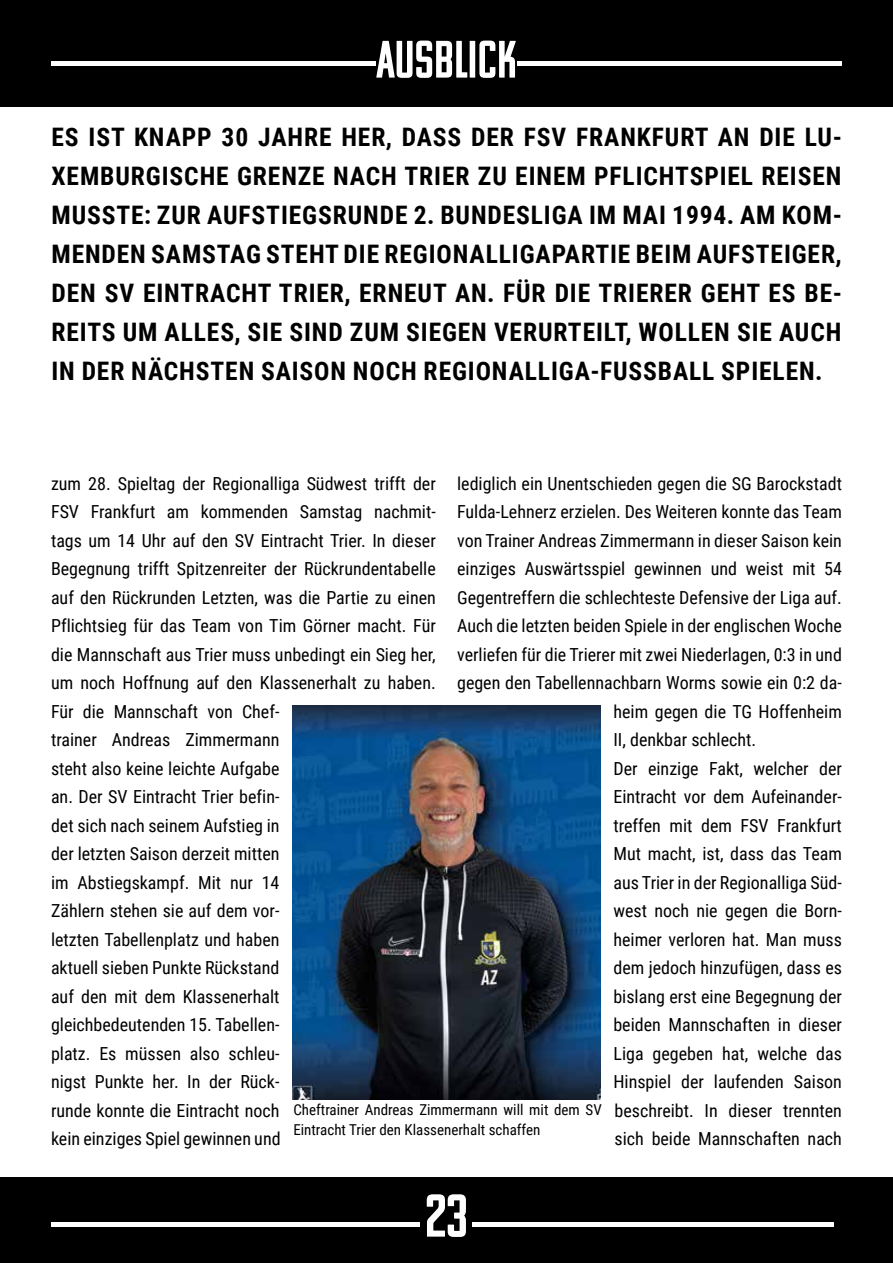
<style>
.page{position:relative;width:893px;height:1263px;background:#fff}
.page>*{position:absolute;margin:0;border:0;box-sizing:border-box;transform-origin:0 0}
.t1{font:60px "Komu A";color:#fff}
.t2{font:52.5px "Komu A";color:#fff}
.t3{font:700 25.5px/39px "Roboto Condensed";letter-spacing:.035em;color:#000;text-align:justify}
.t4{font:18px/28.5px "Roboto Condensed";color:#000}
.t5{font:15px/19.5px "Roboto Condensed";color:#000}
</style>
<div class="page">
<div style="left:0;top:0;width:893px;height:106px;background:#000"></div>
<hr style="left:51px;top:61px;width:791px;height:4px;background:#fff">
<div style="left:0;top:1178px;width:893px;height:85px;background:#000"></div>
<hr style="left:51px;top:1222px;width:782px;height:4px;background:#fff">
<div style="left:421px;top:1191px;width:51px;height:55px;background:#000"></div>
<div style="left:376px;top:38px;width:141px;height:40px;background:#000"></div>
<img style="left:292px;top:706px;width:309px;height:394px">
<h2 class="t2" style="left:376px;top:32px;width:142px">AUSBLICK</h2>
<p class="t3" style="left:51px;top:116px;width:792px">ES IST KNAPP 30 JAHRE HER, DASS DER FSV FRANKFURT AN DIE LU-XEMBURGISCHE GRENZE NACH TRIER ZU EINEM PFLICHTSPIEL REISEN MUSSTE: ZUR AUFSTIEGSRUNDE 2. BUNDESLIGA IM MAI 1994. AM KOM-MENDEN SAMSTAG STEHT DIE REGIONALLIGAPARTIE BEIM AUFSTEIGER, DEN SV EINTRACHT TRIER, ERNEUT AN. FÜR DIE TRIERER GEHT ES BE-REITS UM ALLES, SIE SIND ZUM SIEGEN VERURTEILT, WOLLEN SIE AUCH IN DER NÄCHSTEN SAISON NOCH REGIONALLIGA-FUSSBALL SPIELEN.</p>
<p class="t4" style="left:51px;top:468px;width:386px">zum 28. Spieltag der Regionalliga Südwest trifft der FSV Frankfurt am kommenden Samstag nachmit&shy;tags um 14 Uhr auf den SV Eintracht Trier. In dieser Begegnung trifft Spitzenreiter der Rückrundentabelle auf den Rückrunden Letzten, was die Partie zu einen Pflichtsieg für das Team von Tim Görner macht. Für die Mannschaft aus Trier muss unbedingt ein Sieg her, um noch Hoffnung auf den Klassenerhalt zu haben.<br>Für die Mannschaft von Chef-<br>trainer Andreas Zimmermann<br>steht also keine leichte Aufgabe<br>an. Der SV Eintracht Trier befin-<br>det sich nach seinem Aufstieg in<br>der letzten Saison derzeit mitten<br>im Abstiegskampf. Mit nur 14<br>Zählern stehen sie auf dem vor-<br>letzten Tabellenplatz und haben<br>aktuell sieben Punkte Rückstand<br>auf den mit dem Klassenerhalt<br>gleichbedeutenden 15. Tabellen-<br>platz. Es müssen also schleu-<br>nigst Punkte her. In der Rück-<br>runde konnte die Eintracht noch<br>kein einziges Spiel gewinnen und</p>
<p class="t4" style="left:457px;top:468px;width:386px">lediglich ein Unentschieden gegen die SG Barockstadt</p>
<p class="t4" style="left:457px;top:497px;width:386px">Fulda-Lehnerz erzielen. Des Weiteren konnte das Team</p>
<p class="t4" style="left:457px;top:525px;width:386px">von Trainer Andreas Zimmermann in dieser Saison kein</p>
<p class="t4" style="left:457px;top:554px;width:386px">einziges Auswärtsspiel gewinnen und weist mit 54</p>
<p class="t4" style="left:457px;top:582px;width:386px">Gegentreffern die schlechteste Defensive der Liga auf.</p>
<p class="t4" style="left:457px;top:611px;width:386px">Auch die letzten beiden Spiele in der englischen Woche</p>
<p class="t4" style="left:457px;top:639px;width:386px">verliefen für die Trierer mit zwei Niederlagen, 0:3 in und</p>
<p class="t4" style="left:457px;top:668px;width:386px">gegen den Tabellennachbarn Worms sowie ein 0:2 da-</p>
<p class="t4" style="left:613px;top:696px;width:230px">heim gegen die TG Hoffenheim</p>
<p class="t4" style="left:613px;top:725px;width:144px">II, denkbar schlecht.</p>
<p class="t4" style="left:613px;top:753px;width:230px">Der einzige Fakt, welcher der</p>
<p class="t4" style="left:613px;top:782px;width:230px">Eintracht vor dem Aufeinander-</p>
<p class="t4" style="left:613px;top:810px;width:230px">treffen mit dem FSV Frankfurt</p>
<p class="t4" style="left:613px;top:839px;width:230px">Mut macht, ist, dass das Team</p>
<p class="t4" style="left:613px;top:867px;width:230px">aus Trier in der Regionalliga Süd-</p>
<p class="t4" style="left:613px;top:896px;width:230px">west noch nie gegen die Born-</p>
<p class="t4" style="left:613px;top:924px;width:230px">heimer verloren hat. Man muss</p>
<p class="t4" style="left:613px;top:953px;width:230px">dem jedoch hinzufügen, dass es</p>
<p class="t4" style="left:613px;top:981px;width:230px">bislang erst eine Begegnung der</p>
<p class="t4" style="left:613px;top:1010px;width:230px">beiden Mannschaften in dieser</p>
<p class="t4" style="left:613px;top:1038px;width:230px">Liga gegeben hat, welche das</p>
<p class="t4" style="left:613px;top:1067px;width:230px">Hinspiel der laufenden Saison</p>
<p class="t4" style="left:615px;top:1095px;width:229px">beschreibt. In dieser trennten</p>
<p class="t4" style="left:615px;top:1124px;width:229px">sich beide Mannschaften nach</p>
<p class="t5" style="left:293px;top:1100px;width:310px">Cheftrainer Andreas Zimmermann will mit dem SV<br>Eintracht Trier den Klassenerhalt schaffen</p>
<h1 class="t1" style="left:425px;top:1185px;width:45px">23</h1>
</div>
